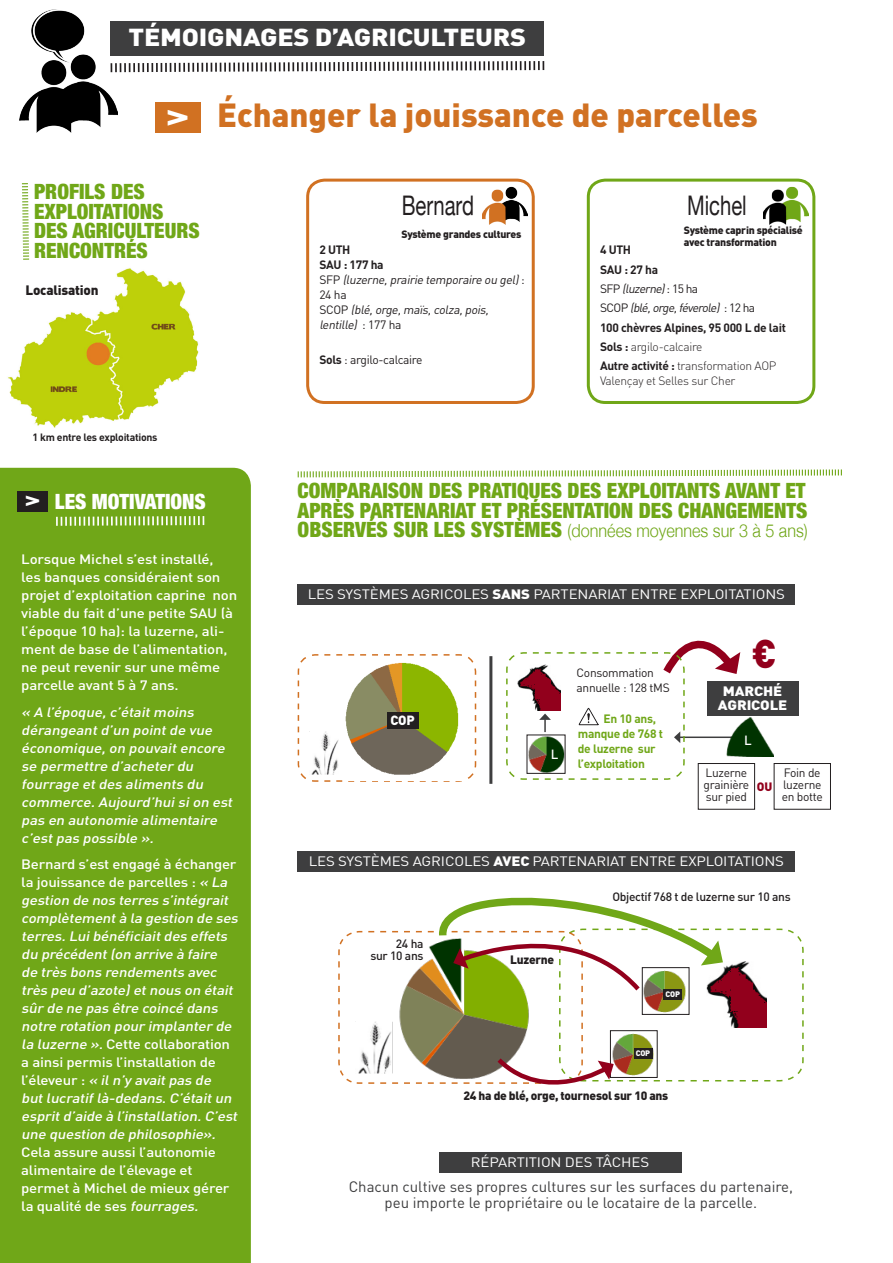
<style>
.page{position:relative;width:893px;height:1263px;background:#fff}
.page>*{position:absolute;margin:0;border:0;box-sizing:border-box;transform-origin:0 0}
.t1{font:900 39.6px "DIN Pro";color:#92001c;scale:.91 1}
.t2{font:900 33px "DIN Pro";color:#d17122}
.t3{font:27px "Helvetica Neue";color:#231f20;scale:.75 1}
.t4{font:900 24.3px "DIN Pro";letter-spacing:-.01em;color:#fff;scale:1.11 1}
.t5{font:900 condensed 21px/19.5px "Helvetica Neue";color:#70a718}
.t6{font:900 condensed 21px "Helvetica Neue";color:#fff}
.t7{font:300 18px "Helvetica Neue";color:#70a718;scale:.9 1}
.t8{font:15px/16.5px "DIN Pro";color:#3e3e3f;text-align:center}
.t9{font:italic 500 13.5px/18px "DIN Pro";color:#fff;scale:1.11 1}
.t10{font:500 13.5px/18px "DIN Pro";letter-spacing:-.01em;color:#fff;scale:1.11 1}
.t11{font:13.5px "DIN Pro";letter-spacing:-.01em;color:#fff;scale:1.11 1}
.t12{font:900 13.5px/13.5px "DIN Pro";letter-spacing:-.01em;color:#fff;text-align:center;scale:1.11 1}
.t13{font:900 13.5px "DIN Pro";letter-spacing:-.015em;color:#231f20}
.t14{font:900 13.2px "DIN Pro";color:#fff}
.t15{font:500 13.2px "DIN Pro";color:#fff}
.t16{font:700 12px/19.2px "DIN Pro";letter-spacing:-.025em;color:#231f20}
.t17{font:italic 12px/15px "DIN Pro";color:#231f20}
.t18{font:12px/12px "DIN Pro";letter-spacing:-.025em;color:#231f20}
.t19{font:700 12px/15px "DIN Pro";letter-spacing:-.025em;color:#70a718}
.t20{font:500 12px/12px "DIN Pro";letter-spacing:-.025em;color:#231f20;text-align:right}
.t21{font:900 12px "DIN Pro";letter-spacing:-.025em;color:#231f20}
.t22{font:300 12px "DIN Pro";letter-spacing:-.025em;color:#231f20}
.t23{font:900 12px "DIN Pro";color:#92001c}
.t24{font:900 10.5px/12px "DIN Pro";letter-spacing:-.025em;color:#231f20}
.t25{font:700 10.5px "DIN Pro";letter-spacing:-.025em;color:#231f20}
.t26{font:900 7.95px "DIN Pro";letter-spacing:-.025em;color:#fff}
.s1{font-weight:700;font-size:32.4px;color:#fff}
.s2{font-family:"DIN Pro";font-weight:700;font-stretch:normal;font-size:21.6px}
.s3{font-style:normal}
.s4{font-style:italic}
.s5{font-weight:700;font-style:normal}
.s6{font-weight:700}
.s7{font-weight:400}
.s8{font-weight:400;font-style:italic}
.s9{font-weight:300}
.s10{font-weight:900;font-stretch:condensed;font-size:21px}
.s11{font-weight:900}
</style>
<div class="page">
<img style="left:19px;top:9px;width:99px;height:124px">
<div style="left:111px;top:21px;width:433px;height:34px;background:#3e3e3f"></div>
<svg style="left:111px;top:61px;width:433px;height:11px"></svg>
<div style="left:155px;top:102px;width:46px;height:31px;background:#d17122"></div>
<svg style="left:22px;top:183px;width:7px;height:65px"></svg>
<img style="left:8px;top:249px;width:191px;height:179px">
<div style="left:306px;top:179px;width:229px;height:225px;border:3px solid #d17122;border-radius:17px"></div>
<img style="left:483px;top:183px;width:45px;height:41px">
<div style="left:587px;top:179px;width:228px;height:225px;border:3px solid #70a718;border-radius:17px"></div>
<img style="left:763px;top:183px;width:45px;height:41px">
<svg style="left:298px;top:469px;width:544px;height:8px"></svg>
<div style="left:0;top:468px;width:251px;height:795px;background:#70a718"></div>
<div style="left:17px;top:491px;width:31px;height:20px;background:#231f20"></div>
<svg style="left:56px;top:516px;width:148px;height:10px"></svg>
<div style="left:298px;top:585px;width:497px;height:20px;background:#3e3e3f"></div>
<div style="left:298px;top:851px;width:497px;height:21px;background:#3e3e3f"></div>
<div style="left:439px;top:1152px;width:242px;height:21px;background:#3e3e3f"></div>
<div style="left:707px;top:682px;width:91px;height:34px;background:#3e3e3f"></div>
<hr style="left:489px;top:656px;width:3px;height:128px;background:#3e3e3f">
<svg style="left:506px;top:640px;width:234px;height:140px"></svg>
<svg style="left:297px;top:654px;width:180px;height:128px"></svg>
<img style="left:309px;top:731px;width:29px;height:44px">
<img style="left:344px;top:659px;width:120px;height:121px">
<div style="left:387px;top:712px;width:31px;height:17px;background:#231f20"></div>
<img style="left:529px;top:737px;width:34px;height:34px">
<img style="left:727px;top:716px;width:46px;height:40px">
<div style="left:698px;top:763px;width:57px;height:46px;border:1px solid #231f20"></div>
<div style="left:774px;top:763px;width:57px;height:46px;border:1px solid #231f20"></div>
<img style="left:578px;top:706px;width:21px;height:21px">
<svg style="left:338px;top:897px;width:466px;height:188px"></svg>
<h3 class="t4" style="left:129px;top:21px;width:360px">TÉMOIGNAGES D’AGRICULTEURS</h3>
<h2 class="t2" style="left:165px;top:93px;width:595px"><span class="s1">&gt;</span> Échanger la jouissance de parcelles</h2>
<h3 class="t5" style="left:34px;top:181px;width:167px">PROFILS DES<br>EXPLOITATIONS<br>DES AGRICULTEURS<br>RENCONTRÉS</h3>
<p class="t13" style="left:26px;top:281px;width:75px">Localisation</p>
<p class="t25" style="left:33px;top:430px;width:126px">1 km entre les exploitations</p>
<h3 class="t6" style="left:24px;top:484px;width:184px"><span class="s2">&gt;</span> LES MOTIVATIONS</h3>
<p class="t10" style="left:21px;top:550px;width:196px">Lorsque Michel s’est installé,<br>les banques considéraient son projet d’exploitation caprine non viable du fait d’une petite SAU (à l’époque 10 ha): la luzerne, ali&shy;ment de base de l’alimentation, ne peut revenir sur une même parcelle avant 5 à 7 ans.</p>
<p class="t9" style="left:21px;top:702px;width:194px">« A l’époque,c’étaitmoins dérangeantd’un pointde vue économique,on pouvaitencore se permettre d’acheter du fourrage etdes aliments du commerce.Aujourd’huision est pas en autonomie alimentaire c’estpas possible ».</p>
<p class="t9" style="left:21px;top:855px;width:200px"><span class="s3">Bernard s’est engagé à échanger la jouissance de parcelles :</span> « La gestion de nos terres s’intégrait complètementà la gestion de ses terres.Luibénéficiaitdes effets du précédent(on arrive à faire de très bons rendements avec très peu d’azote)etnous on était sûr de ne pas être coincé dans notre rotation pour implanter de la luzerne ».<span class="s3">Cette collaboration a ainsi permis l’installation de<br>l’ é leve u r :</span> « iln’y avaitpas de butlucratiflà-dedans.C’étaitun espritd’aide à l’installation.C’est une question de philosophie».</p>
<p class="t10" style="left:21px;top:1143px;width:189px">Cela assure aussi l’autonomie alimentaire de l’élevage et permet à Michel de mieux gérer la qualité de ses <span class="s4">fourrages.</span></p>
<h3 class="t3" style="left:402px;top:186px;width:98px">Bernard</h3>
<p class="t24" style="left:401px;top:228px;width:122px">Système grandes cultures</p>
<p class="t17" style="left:319px;top:242px;width:207px"><span class="s5">2 UTH<br>SAU : 177 ha<br></span><span class="s3">S F P</span> (luzerne,prairie temporaire ou gel) <span class="s3">:<br>24 ha<br>S C O P</span> (blé,orge,maïs,colza,pois, lentille) <span class="s3">: 1 7 7 h a</span></p>
<p class="t18" style="left:319px;top:353px;width:105px"><span class="s6">Sols</span> : argilo-calcaire</p>
<h3 class="t3" style="left:687px;top:186px;width:81px">Michel</h3>
<p class="t24" style="left:684px;top:224px;width:121px">Système caprin spécialisé avec transformation</p>
<p class="t16" style="left:600px;top:240px;width:187px">4 UTH<br>SAU : 27 ha<br><span class="s7">S F P</span> <span class="s8">(luzerne)</span><span class="s7">: 1 5 h a<br>S C O P</span> <span class="s8">(blé,orge,féverole)</span> <span class="s7">: 1 2 h a<br></span>100 chèvres Alpines, 95 000 L de lait<br>Sols : <span class="s9">argilo-calcaire<br></span>Autre activité : <span class="s9">transformation AOP</span></p>
<p class="t22" style="left:600px;top:372px;width:137px">Valençay et Selles sur Cher</p>
<h3 class="t5" style="left:298px;top:480px;width:511px">COMPARAISON DES PRATIQUES DES EXPLOITANTS AVANT ET<br>APRÈS PARTENARIAT ET PRÉSENTATION DES CHANGEMENTS</h3>
<h3 class="t7" style="left:298px;top:516px;width:568px"><span class="s10">OBSERVÉS SUR LES SYSTÈMES</span> (données moyennes sur 3 à 5 ans)</h3>
<p class="t11" style="left:308px;top:585px;width:431px">LES SYSTÈMES AGRICOLES <span class="s11">SANS</span> PARTENARIAT ENTRE EXPLOITATIONS</p>
<p class="t14" style="left:391px;top:711px;width:26px">COP</p>
<p class="t15" style="left:551px;top:745px;width:9px">L</p>
<p class="t18" style="left:577px;top:664px;width:95px;line-height:15px">Consommation annuelle : 128 tMS</p>
<p class="t19" style="left:578px;top:711px;width:87px;text-indent:26px">En 10 ans, manque de 768 t de luzerne sur l’exploitation</p>
<h1 class="t1" style="left:752px;top:626px;width:29px">€</h1>
<p class="t12" style="left:718px;top:684px;width:64px">MARCHÉ<br>AGRICOLE</p>
<p class="t15" style="left:744px;top:731px;width:9px">L</p>
<p class="t18" style="left:704px;top:766px;width:47px">Luzerne grainière sur pied</p>
<p class="t18" style="left:782px;top:766px;width:43px">Foin de luzerne en botte</p>
<p class="t23" style="left:757px;top:778px;width:17px">OU</p>
<p class="t11" style="left:309px;top:852px;width:430px">LES SYSTÈMES AGRICOLES <span class="s11">AVEC</span> PARTENARIAT ENTRE EXPLOITATIONS</p>
<p class="t20" style="left:370px;top:937px;width:55px">24 ha<br>sur 10 ans</p>
<p class="t21" style="left:510px;top:951px;width:45px">Luzerne</p>
<p class="t20" style="left:612px;top:890px;width:180px">Objectif 768 t de luzerne sur 10 ans</p>
<p class="t26" style="left:665px;top:989px;width:16px">COP</p>
<p class="t26" style="left:636px;top:1047px;width:16px">COP</p>
<p class="t21" style="left:463px;top:1087px;width:206px">24 ha de blé, orge, tournesol sur 10 ans</p>
<p class="t11" style="left:471px;top:1153px;width:162px">RÉPARTITION DES TÂCHES</p>
<p class="t8" style="left:349px;top:1178px;width:446px">Chacun cultive ses propres cultures sur les surfaces du partenaire, peu importe le propriétaire ou le locataire de la parcelle.</p>
</div>
